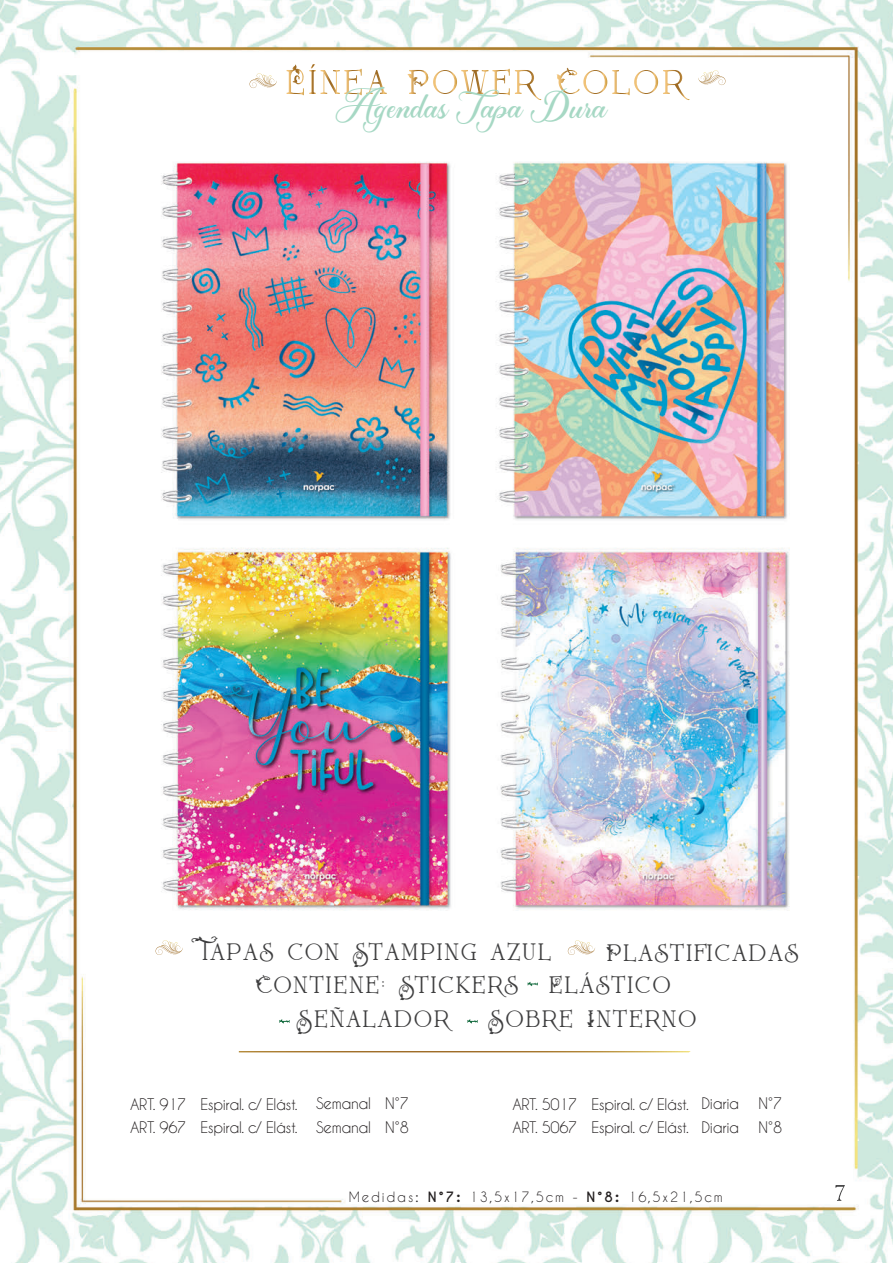
<style>
.page{position:relative;width:893px;height:1263px;background:#fff}
.page>*{position:absolute;margin:0;border:0;box-sizing:border-box;transform-origin:0 0}
.t1{font:48px "Madina";color:#a6d8c4}
.t2{font:27px "Rostley PERSONALUSEONLY";letter-spacing:.085em;color:#3e3e3f}
.t3{font:15px/23.2px "Caviar Dreams";letter-spacing:-.025em;color:#231f20}
.t4{font:13.35px "Caviar Dreams";letter-spacing:.135em;color:#231f20}
.s1{font-size:18px}
.s2{font-weight:700}
.s3{font-weight:700;font-size:18px}
</style>
<div class="page">
<img style="left:0;top:0;width:893px;height:1263px">
<svg style="left:835px;top:1185px;width:10px;height:16px"></svg>
<svg style="left:528px;top:981px;width:10px;height:5px"></svg>
<svg style="left:467px;top:1019px;width:11px;height:5px"></svg>
<svg style="left:279px;top:1019px;width:11px;height:5px"></svg>
<svg style="left:239px;top:1051px;width:452px;height:1px"></svg>
<svg style="left:155px;top:940px;width:28px;height:15px"></svg>
<svg style="left:568px;top:940px;width:27px;height:15px"></svg>
<svg style="left:249px;top:73px;width:28px;height:15px"></svg>
<svg style="left:698px;top:70px;width:28px;height:15px"></svg>
<svg style="left:287px;top:64px;width:100px;height:31px"></svg>
<svg style="left:407px;top:69px;width:134px;height:32px"></svg>
<svg style="left:556px;top:68px;width:133px;height:33px"></svg>
<h1 class="t1" style="left:336px;top:74px;width:272px">Agendas Tapa Dura</h1>
<h2 class="t2" style="left:203px;top:932px;width:350px">TAPAS CON STAMPING AZUL</h2>
<h2 class="t2" style="left:606px;top:932px;width:194px">PLASTIFICADAS</h2>
<h2 class="t2" style="left:255px;top:965px;width:416px">CONTIENE: STICKERS ELÁSTICO</h2>
<h2 class="t2" style="left:297px;top:999px;width:154px">SEÑALADOR</h2>
<h2 class="t2" style="left:488px;top:999px;width:210px">SOBRE INTERNO</h2>
<p class="t3" style="left:130px;top:1092px;width:169px">ART. 917 Espiral. c/ Elást.<br>ART. 967 Espiral. c/ Elást.</p>
<p class="t3" style="left:316px;top:1092px;width:56px">Semanal<br>Semanal</p>
<p class="t3" style="left:385px;top:1092px;width:25px">N°7<br>N°8</p>
<p class="t3" style="left:512px;top:1092px;width:178px">ART. 5017 Espiral. c/ Elást.<br>ART. 5067 Espiral. c/ Elást.</p>
<p class="t3" style="left:702px;top:1092px;width:39px">Diaria<br>Diaria</p>
<p class="t3" style="left:759px;top:1092px;width:25px">N°7<br>N°8</p>
<p class="t4" style="left:349px;top:1188px;width:375px">Medidas<span class="s1">:</span> <span class="s2">N°7</span><span class="s3">:</span> 13,5x17,5cm - <span class="s2">N°8</span><span class="s3">:</span> 16,5x21,5cm</p>
</div>
